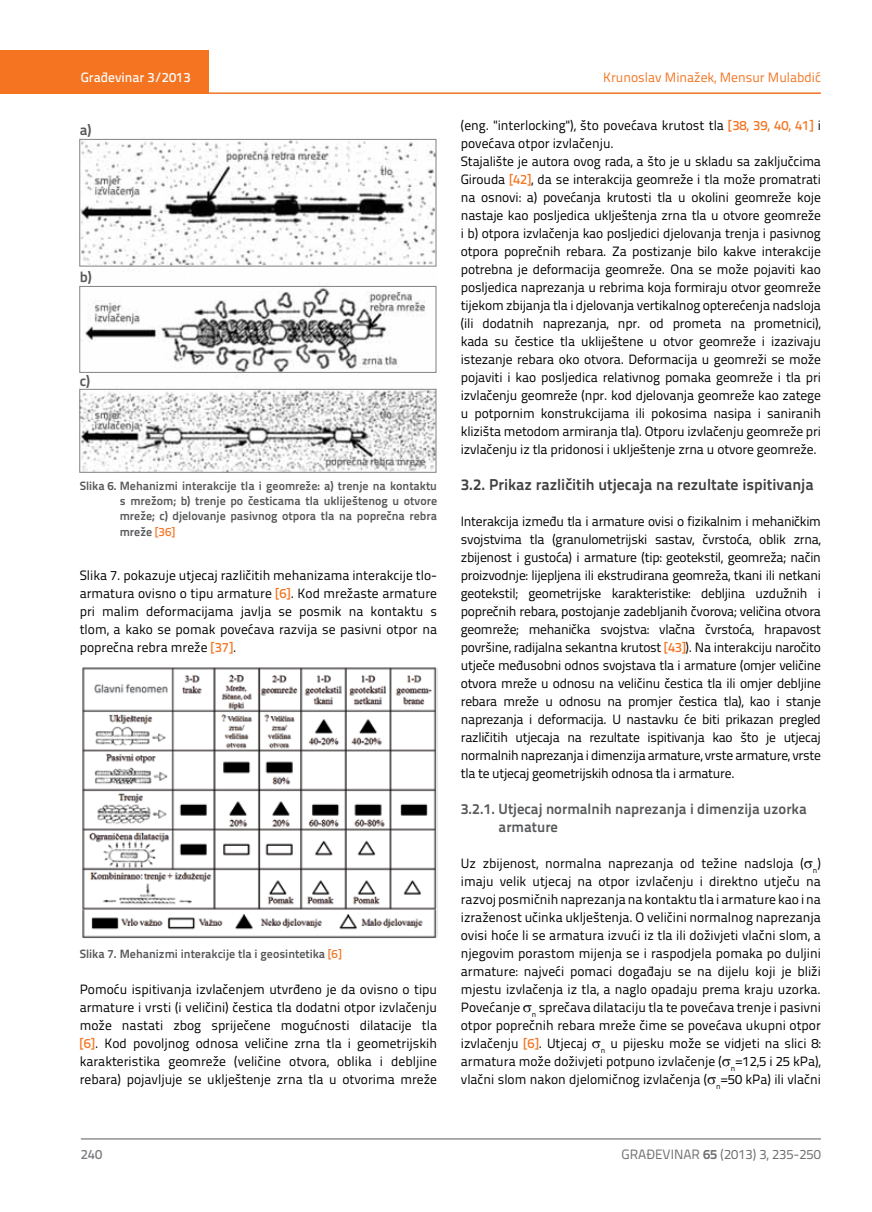
<style>
.page{position:relative;width:872px;height:1212px;background:#fff}
.page>*{position:absolute;margin:0;border:0;box-sizing:border-box;transform-origin:0 0}
.t1{font:700 15.75px "Titillium Text 22 L";color:#414042}
.t2{font:700 14.7px/18px "Titillium Text 22 L";color:#58595b}
.t3{font:13.5px/18px "Titillium Text 22 L";letter-spacing:-.01em;color:#000;text-align:justify}
.t4{font:13.5px "Titillium Text 22 L";color:#f47421}
.t5{font:13.5px "Titillium Text 22 L";color:#6d6e71}
.t6{font:500 13.5px "Titillium Text 22 L";color:#fff}
.t7{font:500 13.5px "Titillium Text 22 L";color:#797a7d}
.t8{font:700 12px/15px "Titillium Text 22 L";color:#58595b;text-align:justify}
.s1{font-weight:500;color:#f47421}
.s2{font-weight:700}
</style>
<div class="page">
<div style="left:0;top:50px;width:208px;height:44px;background:#f47421"></div>
<hr style="left:0;top:92px;width:821px;height:2px;background:#f47421">
<hr style="left:81px;top:1139px;width:740px;height:1px;background:#58595b">
<img style="left:82px;top:667px;width:355px;height:271px">
<img style="left:80px;top:138px;width:356px;height:332px">
<div style="left:80px;top:139px;width:356px;height:127px;border:1px solid #808285"></div>
<div style="left:80px;top:286px;width:356px;height:87px;border:1px solid #808285"></div>
<div style="left:80px;top:389px;width:356px;height:83px;border:1px solid #808285"></div>
<p class="t6" style="left:81px;top:67px;width:111px">Građevinar 3/2013</p>
<p class="t2" style="left:80px;top:120px;width:13px">a)</p>
<p class="t2" style="left:80px;top:267px;width:13px">b)</p>
<p class="t2" style="left:80px;top:370px;width:12px">c)</p>
<p class="t8" style="left:120px;top:477px;width:319px;text-indent:-40px">Slika 6. Mehanizmi interakcije tla i geomreže: a) trenje na kontaktu s mrežom; b) trenje po česticama tla ukliještenog u otvore mreže; c) djelovanje pasivnog otpora tla na poprečna rebra</p>
<p class="t8" style="left:120px;top:524px;width:57px">mreže <span class="s1">[36]</span></p>
<p class="t3" style="left:80px;top:565px;width:359px">Slika 7. pokazuje utjecaj različitih mehanizama interakcije tlo&shy;armatura ovisno o tipu armature <span class="s1">[6]</span>. Kod mrežaste armature pri malim deformacijama javlja se posmik na kontaktu s tlom, a kako se pomak povećava razvija se pasivni otpor na poprečna rebra mreže <span class="s1">[37]</span>.</p>
<p class="t8" style="left:80px;top:946px;width:263px">Slika 7. Mehanizmi interakcije tla i geosintetika <span class="s1">[6]</span></p>
<p class="t3" style="left:80px;top:980px;width:359px">Pomoću ispitivanja izvlačenjem utvrđeno je da ovisno o tipu armature i vrsti (i veličini) čestica tla dodatni otpor izvlačenju može nastati zbog spriječene mogućnosti dilatacije tla <span class="s1">[6]</span>. Kod povoljnog odnosa veličine zrna tla i geometrijskih karakteristika geomreže (veličine otvora, oblika i debljine rebara) pojavljuje se uklještenje zrna tla u otvorima mreže</p>
<p class="t4" style="left:603px;top:68px;width:219px">Krunoslav Minažek, Mensur Mulabdić</p>
<p class="t3" style="left:461px;top:115px;width:362px;text-align:left">(eng. "interlocking"), što povećava krutost tla <span class="s1">[38, 39, 40, 41]</span> i povećava otpor izvlačenju.<br>Stajalište je autora ovog rada, a što je u skladu sa zaključcima Girouda <span class="s1">[42]</span>, da se interakcija geomreže i tla može promatrati na osnovi: a) povećanja krutosti tla u okolini geomreže koje nastaje kao posljedica uklještenja zrna tla u otvore geomreže i b) otpora izvlačenja kao posljedici djelovanja trenja i pasivnog otpora poprečnih rebara. Za postizanje bilo kakve interakcije potrebna je deformacija geomreže. Ona se može pojaviti kao posljedica naprezanja u rebrima koja formiraju otvor geomreže tijekom zbijanja tla i djelovanja vertikalnog opterećenja nadsloja (ili dodatnih naprezanja, npr. od prometa na prometnici), kada su čestice tla ukliještene u otvor geomreže i izazivaju istezanje rebara oko otvora. Deformacija u geomreži se može pojaviti i kao posljedica relativnog pomaka geomreže i tla pri izvlačenju geomreže (npr. kod djelovanja geomreže kao zatege u potpornim konstrukcijama ili pokosima nasipa i saniranih klizišta metodom armiranja tla). Otporu izvlačenju geomreže pri izvlačenju iz tla pridonosi i uklještenje zrna u otvore geomreže.</p>
<p class="t1" style="left:461px;top:472px;width:354px">3.2. Prikaz različitih utjecaja na rezultate ispitivanja</p>
<p class="t3" style="left:461px;top:511px;width:362px">Interakcija između tla i armature ovisi o fizikalnim i mehaničkim svojstvima tla (granulometrijski sastav, čvrstoća, oblik zrna, zbijenost i gustoća) i armature (tip: geotekstil, geomreža; način proizvodnje: lijepljena ili ekstrudirana geomreža, tkani ili netkani geotekstil; geometrijske karakteristike: debljina uzdužnih i poprečnih rebara, postojanje zadebljanih čvorova; veličina otvora geomreže; mehanička svojstva: vlačna čvrstoća, hrapavost površine, radijalna sekantna krutost <span class="s1">[43]</span>). Na interakciju naročito utječe međusobni odnos svojstava tla i armature (omjer veličine otvora mreže u odnosu na veličinu čestica tla ili omjer debljine rebara mreže u odnosu na promjer čestica tla), kao i stanje naprezanja i deformacija. U nastavku će biti prikazan pregled različitih utjecaja na rezultate ispitivanja kao što je utjecaj normalnih naprezanja i dimenzija armature, vrste armature, vrste tla te utjecaj geometrijskih odnosa tla i armature.</p>
<p class="t2" style="left:498px;top:799px;width:310px;text-indent:-38px">3.2.1. Utjecaj normalnih naprezanja i dimenzija uzorka armature</p>
<p class="t3" style="left:461px;top:854px;width:362px">Uz zbijenost, normalna naprezanja od težine nadsloja (▲<sub>n</sub>) imaju velik utjecaj na otpor izvlačenju i direktno utječu na razvoj posmičnih naprezanja na kontaktu tla i armature kao i na izraženost učinka uklještenja. O veličini normalnog naprezanja ovisi hoće li se armatura izvući iz tla ili doživjeti vlačni slom, a njegovim porastom mijenja se i raspodjela pomaka po duljini armature: najveći pomaci događaju se na dijelu koji je bliži mjestu izvlačenja iz tla, a naglo opadaju prema kraju uzorka.<br>Povećanje ▲<sub>n</sub> sprečava dilataciju tla te povećava trenje i pasivni otpor poprečnih rebara mreže čime se povećava ukupni otpor izvlačenju <span class="s1">[6]</span>. Utjecaj ▲<sub>n</sub> u pijesku može se vidjeti na slici 8: armatura može doživjeti potpuno izvlačenje (▲<sub>n</sub>=12,5 i 25 kPa), vlačni slom nakon djelomičnog izvlačenja (▲<sub>n</sub>=50 kPa) ili vlačni</p>
<p class="t7" style="left:81px;top:1144px;width:23px">240</p>
<p class="t5" style="left:621px;top:1144px;width:201px">GRAĐEVINAR <span class="s2">65</span> (2013) 3, 235-250</p>
</div>
